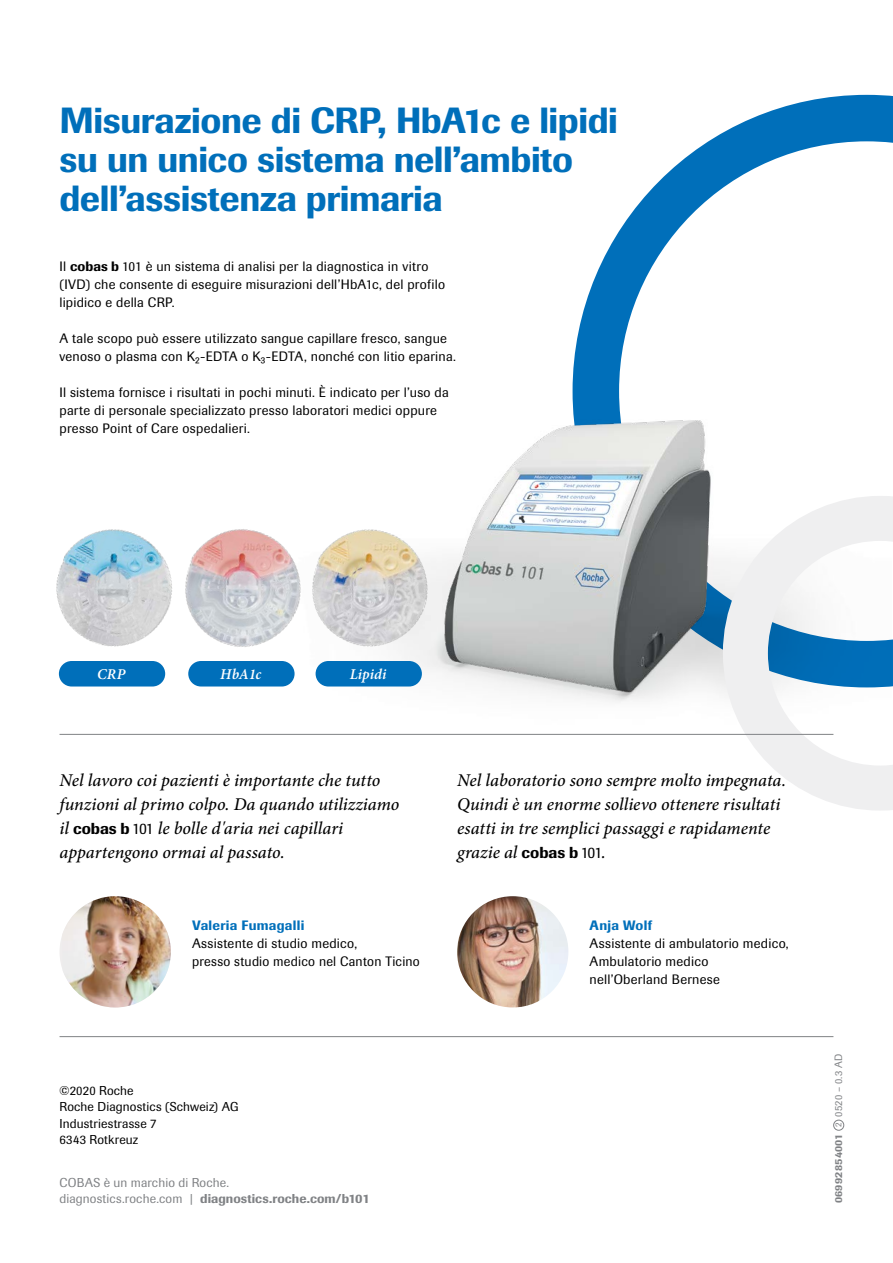
<style>
.page{position:relative;width:893px;height:1263px;background:#fff}
.page>*{position:absolute;margin:0;border:0;box-sizing:border-box;transform-origin:0 0}
.t1{font:500 36px/39px "Imago Pro";letter-spacing:-.015em;color:#006fba}
.t2{font:italic 500 18px/24px "Minion Pro";color:#000}
.t3{font:italic 600 15px "Minion Pro";letter-spacing:.005em;color:#fff}
.t4{font:13.5px/18px "Imago Pro";letter-spacing:.015em;color:#000}
.t5{font:500 13.5px "Imago Pro";letter-spacing:.02em;color:#006fba}
.t6{font:12.75px/16.5px "Imago Pro";letter-spacing:.01em;color:#808285}
.t7{font:12.75px/16.5px "Imago Pro";letter-spacing:.01em;color:#000}
.t8{font:500 10.5px "Imago Pro";letter-spacing:.03em;color:#808285}
.s1{font-weight:500}
.s2{font-family:"Imago Pro";font-style:normal;font-size:15.75px}
.s3{font-family:"Imago Pro";font-weight:400;font-style:normal;font-size:15.75px}
.s4{font-weight:400;font-size:9px}
.s5{font-weight:400}
</style>
<div class="page">
<svg style="left:573px;top:95px;width:320px;height:284px"></svg>
<svg style="left:723px;top:496px;width:170px;height:314px"></svg>
<img style="left:457px;top:896px;width:111px;height:111px;border-radius:56px">
<hr style="left:60px;top:734px;width:773px;height:1px;background:#808285">
<hr style="left:60px;top:1036px;width:773px;height:1px;background:#808285">
<img style="left:62px;top:896px;width:109px;height:111px">
<img style="left:185px;top:529px;width:115px;height:133px">
<img style="left:56px;top:529px;width:116px;height:118px">
<div style="left:59px;top:661px;width:106px;height:25px;background:#006fba;border-radius:13px"></div>
<div style="left:188px;top:661px;width:107px;height:25px;background:#006fba;border-radius:13px"></div>
<img style="left:300px;top:529px;width:125px;height:130px">
<div style="left:316px;top:661px;width:106px;height:25px;background:#006fba;border-radius:13px"></div>
<img style="left:425px;top:379px;width:295px;height:323px">
<div style="left:833px;top:1120px;width:11px;height:10px;border:1px solid #808285;border-radius:50%"></div>
<h1 class="t1" style="left:60px;top:101px;width:560px">Misurazione di CRP, HbA1c e lipidi su un unico sistema nell’ambito dell’assistenza primaria</h1>
<p class="t4" style="left:60px;top:257px;width:387px">Il <span class="s1">cobas b</span> 101 è un sistema di analisi per la diagnostica in vitro (IVD) che consente di eseguire misurazioni dell’HbA1c, del profilo lipidico e della CRP.</p>
<p class="t4" style="left:60px;top:329px;width:398px">A tale scopo può essere utilizzato sangue capillare fresco, sangue venoso o plasma con K₂-EDTA o K₃-EDTA, nonché con litio eparina.</p>
<p class="t4" style="left:60px;top:383px;width:391px">Il sistema fornisce i risultati in pochi minuti. È indicato per l’uso da parte di personale specializzato presso laboratori medici oppure presso Point of Care ospedalieri.</p>
<p class="t3" style="left:97px;top:663px;width:30px">CRP</p>
<p class="t3" style="left:220px;top:663px;width:43px">HbA1c</p>
<p class="t3" style="left:350px;top:663px;width:38px">Lipidi</p>
<h2 class="t2" style="left:60px;top:768px;width:341px">Nel lavoro coi pazienti è importante che tutto funzioni al primo colpo. Da quando utilizziamo il <span class="s2">cobas b</span> <span class="s3">101</span> le bolle d'aria nei capillari appartengono ormai al passato.</h2>
<p class="t5" style="left:192px;top:916px;width:114px">Valeria Fumagalli</p>
<p class="t4" style="left:192px;top:934px;width:229px">Assistente di studio medico,<br>presso studio medico nel Canton Ticino</p>
<h2 class="t2" style="left:457px;top:768px;width:331px">Nel laboratorio sono sempre molto impegnata.<br>Quindi è un enorme sollievo ottenere risultati esatti in tre semplici passaggi e rapidamente grazie al <span class="s2">cobas b</span> <span class="s3">101</span>.</h2>
<p class="t5" style="left:590px;top:916px;width:64px">Anja Wolf</p>
<p class="t4" style="left:590px;top:934px;width:201px">Assistente di ambulatorio medico,<br>Ambulatorio medico nell’Oberland Bernese</p>
<p class="t7" style="left:60px;top:1082px;width:180px">©2020 Roche<br>Roche Diagnostics (Schweiz) AG<br>Industriestrasse 7<br>6343 Rotkreuz</p>
<p class="t6" style="left:60px;top:1174px;width:312px">COBAS è un marchio di Roche.<br>diagnostics.roche.com | <span class="s1">diagnostics.roche.com/b101</span></p>
<p class="t8" style="left:832px;top:1203px;width:152px;rotate:-90deg">06992854001 <span class="s4">2</span> <span class="s5">0520 – 0.3 AD</span></p>
</div>
